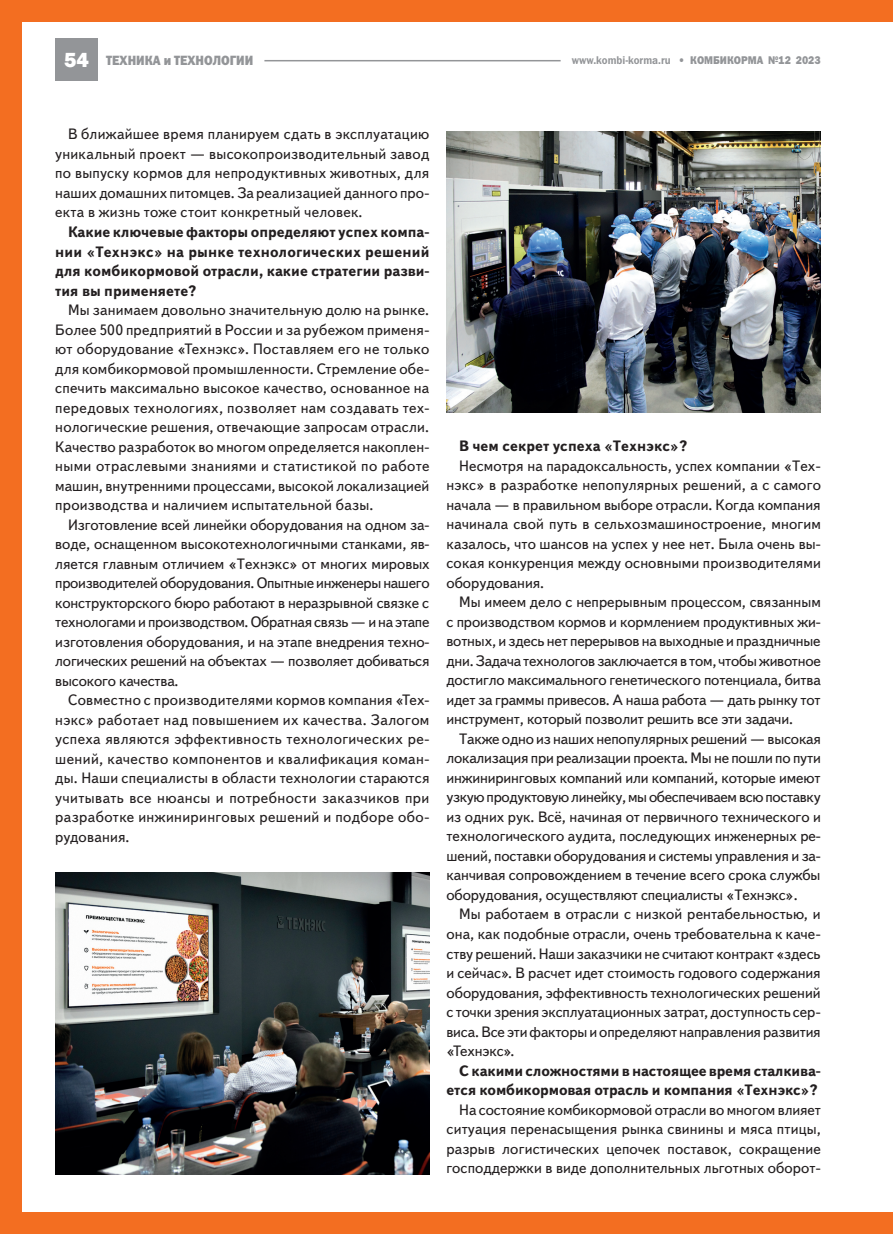
<style>
.page{position:relative;width:893px;height:1234px;background:#fff}
.page>*{position:absolute;margin:0;border:0;box-sizing:border-box;transform-origin:0 0}
.t1{font:800 21px "Franklin Gothic";color:#fff}
.Osnovnoy_text-10-13{font:15px/19.5px "Text Book C";letter-spacing:.005em;color:#231f20;text-align:justify}
.Osnovnoy_text-10-13-2{font:700 15px/19.5px "Text Book C";letter-spacing:-.01em;color:#231f20;text-align:justify}
.Zagolovok{font:13.5px "Franklin Gothic Heavy C";color:#939598;scale:.9 1}
.Zagolovok-2{font:11.25px "Franklin Gothic Demi C";color:#939598;scale:.9 1}
.Zagolovok-3{font:11.25px "Franklin Gothic Heavy C";color:#939598;scale:.9 1}
.s1{font-family:"Franklin Gothic Heavy C"}
</style>
<div class="page">
<div style="left:55px;top:39px;width:43px;height:42px;background:#939598"></div>
<hr style="left:264px;top:60px;width:297px;height:1px;background:#939598">
<div style="left:0;top:0;width:893px;height:21px;background:#f36e21"></div>
<div style="left:0;top:1212px;width:893px;height:21px;background:#f36e21"></div>
<div style="left:0;top:0;width:21px;height:1233px;background:#f36e21"></div>
<img style="left:446px;top:131px;width:374px;height:281px">
<img style="left:55px;top:872px;width:374px;height:302px">
<p class="t1" style="left:64px;top:46px;width:26px">54</p>
<p class="Zagolovok" style="left:106px;top:53px;width:165px">Техника и технологии</p>
<p class="Zagolovok-2" style="left:572px;top:54px;width:174px">www.kombi-korma.ru <span class="s1">• КОМБИКО</span></p>
<p class="Zagolovok-3" style="left:741px;top:54px;width:90px">РМА №12 2023</p>
<p class="Osnovnoy_text-10-13" style="left:55px;top:125px;width:376px;text-indent:13px">В ближайшее время планируем сдать в эксплуатацию уникальный проект — высокопроизводительный завод по выпуску кормов для непродуктивных животных, для наших домашних питомцев. За реализацией данного про&shy;екта в жизнь тоже стоит конкретный человек.</p>
<p class="Osnovnoy_text-10-13-2" style="left:55px;top:222px;width:376px;text-indent:13px">Какие ключевые факторы определяют успех компа&shy;нии «Технэкс» на рынке технологических решений для комбикормовой отрасли, какие стратегии разви&shy;тия вы применяете?</p>
<p class="Osnovnoy_text-10-13" style="left:55px;top:300px;width:376px;text-indent:13px">Мы занимаем довольно значительную долю на рынке.<br>Более 500 предприятий в России и за рубежом применя&shy;ют оборудование «Технэкс». Поставляем его не только для комбикормовой промышленности. Стремление обе&shy;спечить максимально высокое качество, основанное на передовых технологиях, позволяет нам создавать тех&shy;нологические решения, отвечающие запросам отрасли.<br>Качество разработок во многом определяется накоплен&shy;ными отраслевыми знаниями и статистикой по работе машин, внутренними процессами, высокой локализацией производства и наличием испытательной базы.</p>
<p class="Osnovnoy_text-10-13" style="left:55px;top:515px;width:376px;text-indent:13px">Изготовление всей линейки оборудования на одном за&shy;воде, оснащенном высокотехнологичными станками, яв&shy;ляется главным отличием «Технэкс» от многих мировых производителей оборудования. Опытные инженеры нашего конструкторского бюро работают в неразрывной связке с технологами и производством. Обратная связь — и на этапе изготовления оборудования, и на этапе внедрения техно&shy;логических решений на объектах — позволяет добиваться высокого качества.</p>
<p class="Osnovnoy_text-10-13" style="left:55px;top:690px;width:376px;text-indent:13px">Совместно с производителями кормов компания «Тех&shy;нэкс» работает над повышением их качества. Залогом успеха являются эффективность технологических ре&shy;шений, качество компонентов и квалификация коман&shy;ды. Наши специалисты в области технологии стараются учитывать все нюансы и потребности заказчиков при разработке инжиниринговых решений и подборе обо&shy;рудования.</p>
<p class="Osnovnoy_text-10-13-2" style="left:459px;top:436px;width:230px">В чем секрет успеха «Технэкс»?</p>
<p class="Osnovnoy_text-10-13" style="left:446px;top:456px;width:376px;text-indent:13px">Несмотря на парадоксальность, успех компании «Тех&shy;нэкс» в разработке непопулярных решений, а с самого начала — в правильном выборе отрасли. Когда компания начинала свой путь в сельхозмашиностроение, многим казалось, что шансов на успех у нее нет. Была очень вы&shy;сокая конкуренция между основными производителями оборудования.</p>
<p class="Osnovnoy_text-10-13" style="left:446px;top:592px;width:376px;text-indent:13px">Мы имеем дело с непрерывным процессом, связанным с производством кормов и кормлением продуктивных жи&shy;вотных, и здесь нет перерывов на выходные и праздничные дни. Задача технологов заключается в том, чтобы животное достигло максимального генетического потенциала, битва идет за граммы привесов. А наша работа — дать рынку тот инструмент, который позволит решить все эти задачи.</p>
<p class="Osnovnoy_text-10-13" style="left:446px;top:729px;width:376px;text-indent:13px">Также одно из наших непопулярных решений — высокая локализация при реализации проекта. Мы не пошли по пути инжиниринговых компаний или компаний, которые имеют узкую продуктовую линейку, мы обеспечиваем всю поставку из одних рук. Всё, начиная от первичного технического и технологического аудита, последующих инженерных ре&shy;шений, поставки оборудования и системы управления и за&shy;канчивая сопровождением в течение всего срока службы оборудования, осуществляют специалисты «Технэкс».</p>
<p class="Osnovnoy_text-10-13" style="left:446px;top:904px;width:376px;text-indent:13px">Мы работаем в отрасли с низкой рентабельностью, и она, как подобные отрасли, очень требовательна к каче&shy;ству решений. Наши заказчики не считают контракт «здесь и сейчас». В расчет идет стоимость годового содержания оборудования, эффективность технологических решений с точки зрения эксплуатационных затрат, доступность сер&shy;виса. Все эти факторы и определяют направления развития «Технэкс».</p>
<p class="Osnovnoy_text-10-13-2" style="left:446px;top:1060px;width:376px;text-align:right">С какими сложностями в настоящее время сталкива&shy;ется комбикормовая отрасль и компания «Технэкс»?</p>
<p class="Osnovnoy_text-10-13" style="left:446px;top:1099px;width:376px;text-indent:13px">На состояние комбикормовой отрасли во многом влияет ситуация перенасыщения рынка свинины и мяса птицы, разрыв логистических цепочек поставок, сокращение господдержки в виде дополнительных льготных оборот-</p>
</div>
